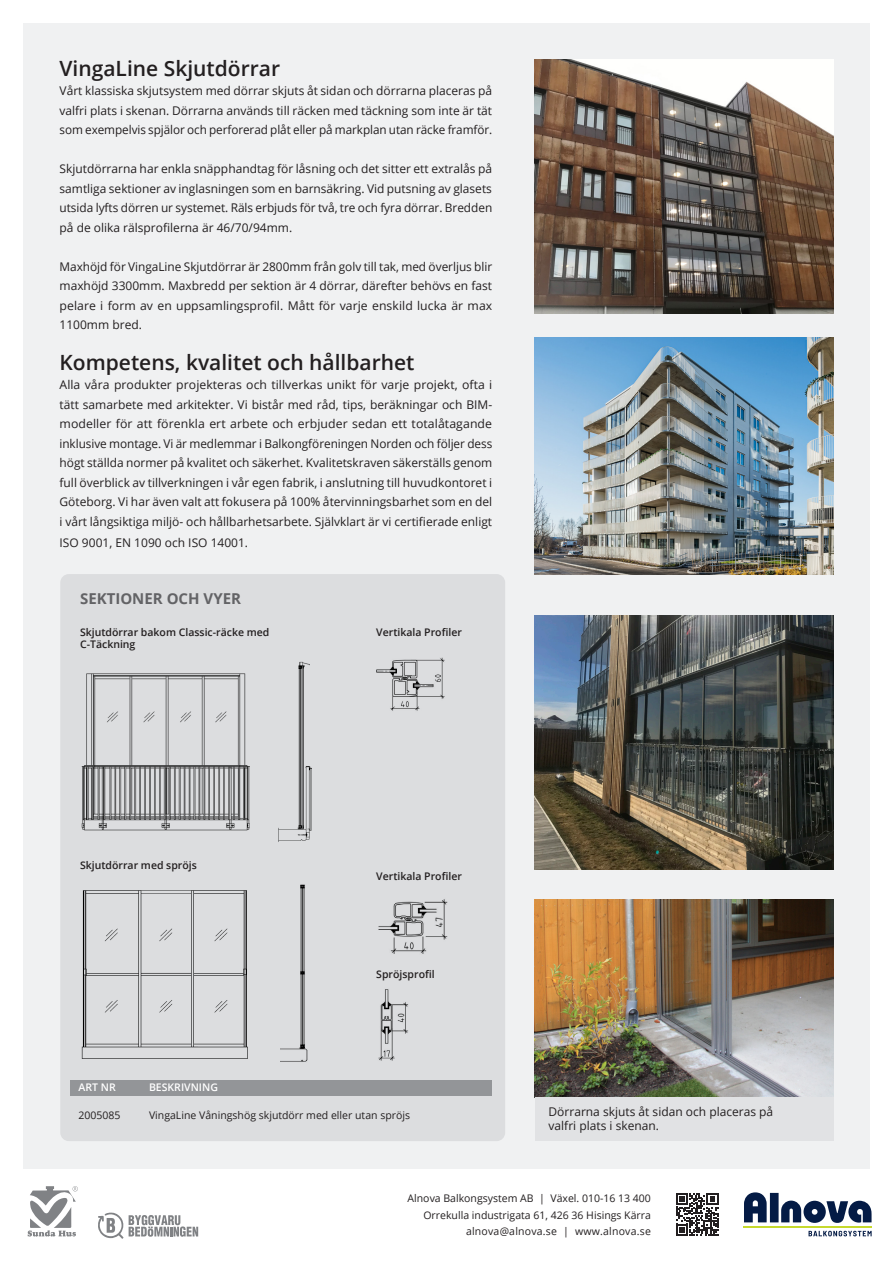
<style>
.page{position:relative;width:893px;height:1263px;background:#fff}
.page>*{position:absolute;margin:0;border:0;box-sizing:border-box;transform-origin:0 0}
.t1{font:600 21px "Open Sans";color:#231f20}
.t2{font:700 15px "Open Sans";color:#636366}
.Brödtext_Baksida{font:12px/19.5px "Open Sans";color:#231f20;text-align:justify}
.t3{font:10.5px "Open Sans";color:#231f20}
.t4{font:600 10.5px "Open Sans";color:#231f20}
.t5{font:10.5px "Open Sans";letter-spacing:.02em;color:#231f20}
.t6{font:600 10.5px "Open Sans";color:#fff}
</style>
<div class="page">
<div style="left:23px;top:24px;width:847px;height:1145px;background:#f0f1f2"></div>
<div style="left:60px;top:574px;width:445px;height:567px;background:#dcdddf;border-radius:9px"></div>
<div style="left:71px;top:1080px;width:421px;height:15px;background:#939598"></div>
<img style="left:535px;top:899px;width:298px;height:198px">
<div style="left:535px;top:1097px;width:298px;height:44px;background:#e1e2e4"></div>
<svg style="left:28px;top:1186px;width:50px;height:51px"></svg>
<img style="left:535px;top:60px;width:298px;height:254px">
<img style="left:535px;top:337px;width:298px;height:237px">
<img style="left:535px;top:615px;width:298px;height:255px">
<img style="left:81px;top:673px;width:169px;height:158px">
<img style="left:278px;top:661px;width:34px;height:181px">
<img style="left:280px;top:884px;width:28px;height:178px">
<img style="left:81px;top:890px;width:167px;height:169px">
<img style="left:376px;top:657px;width:69px;height:54px">
<img style="left:378px;top:899px;width:70px;height:55px">
<img style="left:378px;top:989px;width:31px;height:72px">
<svg style="left:98px;top:1212px;width:100px;height:27px"></svg>
<svg style="left:676px;top:1193px;width:42px;height:42px"></svg>
<svg style="left:808px;top:1231px;width:64px;height:5px"></svg>
<hr style="left:744px;top:1226px;width:128px;height:1px;background:#c6d92d">
<svg style="left:744px;top:1192px;width:127px;height:31px"></svg>
<p class="t1" style="left:60px;top:54px;width:222px">VingaLine Skjutdörrar</p>
<p class="Brödtext_Baksida" style="left:60px;top:81px;width:434px">Vårt klassiska skjutsystem med dörrar skjuts åt sidan och dörrarna placeras på valfri plats i skenan. Dörrarna används till räcken med täckning som inte är tät som exempelvis spjälor och perforerad plåt eller på markplan utan räcke framför.</p>
<p class="Brödtext_Baksida" style="left:60px;top:159px;width:434px">Skjutdörrarna har enkla snäpphandtag för låsning och det sitter ett extralås på samtliga sektioner av inglasningen som en barnsäkring. Vid putsning av glasets utsida lyfts dörren ur systemet. Räls erbjuds för två, tre och fyra dörrar. Bredden på de olika rälsprofilerna är 46/70/94mm.</p>
<p class="Brödtext_Baksida" style="left:60px;top:256px;width:434px">Maxhöjd för VingaLine Skjutdörrar är 2800mm från golv till tak, med överljus blir</p>
<p class="Brödtext_Baksida" style="left:60px;top:276px;width:434px">maxhöjd 3300mm. Maxbredd per sektion är 4 dörrar, därefter behövs en fast pelare i form av en uppsamlingsprofil. Mått för varje enskild lucka är max 1100mm bred.</p>
<p class="t1" style="left:60px;top:348px;width:356px">Kompetens, kvalitet och hållbarhet</p>
<p class="Brödtext_Baksida" style="left:60px;top:375px;width:434px">Alla våra produkter projekteras och tillverkas unikt för varje projekt, ofta i tätt samarbete med arkitekter. Vi bistår med råd, tips, beräkningar och BIM&shy;modeller för att förenkla ert arbete och erbjuder sedan ett totalåtagande inklusive montage. Vi är medlemmar i Balkongföreningen Norden och följer dess högt ställda normer på kvalitet och säkerhet. Kvalitetskraven säkerställs genom full överblick av tillverkningen i vår egen fabrik, i anslutning till huvudkontoret i Göteborg. Vi har även valt att fokusera på 100% återvinningsbarhet som en del i vårt långsiktiga miljö- och hållbarhetsarbete. Självklart är vi certifierade enligt</p>
<p class="Brödtext_Baksida" style="left:60px;top:532px;width:190px">ISO 9001, EN 1090 och ISO 14001.</p>
<p class="t2" style="left:80px;top:588px;width:162px">SEKTIONER OCH VYER</p>
<p class="t4" style="left:80px;top:624px;width:191px">Skjutdörrar bakom Classic-räcke med</p>
<p class="t4" style="left:80px;top:637px;width:57px">C-Täckning</p>
<p class="t4" style="left:80px;top:858px;width:118px">Skjutdörrar med spröjs</p>
<p class="t4" style="left:376px;top:624px;width:87px">Vertikala Profiler</p>
<p class="t4" style="left:376px;top:869px;width:87px">Vertikala Profiler</p>
<p class="t4" style="left:376px;top:967px;width:60px">Spröjsprofil</p>
<p class="t6" style="left:79px;top:1080px;width:39px">ART NR</p>
<p class="t6" style="left:149px;top:1080px;width:70px">BESKRIVNING</p>
<p class="t3" style="left:79px;top:1108px;width:44px">2005085</p>
<p class="t3" style="left:149px;top:1108px;width:263px">VingaLine Våningshög skjutdörr med eller utan spröjs</p>
<p class="Brödtext_Baksida" style="left:549px;top:1101px;width:226px">Dörrarna skjuts åt sidan och placeras på</p>
<p class="Brödtext_Baksida" style="left:549px;top:1116px;width:112px">valfri plats i skenan.</p>
<p class="t3" style="left:408px;top:1190px;width:245px">Alnova Balkongsystem AB | Växel. 010-16 13 400</p>
<p class="t3" style="left:423px;top:1207px;width:229px">Orrekulla industrigata 61, 426 36 Hisings Kärra</p>
<p class="t5" style="left:466px;top:1224px;width:186px">alnova@alnova.se | www.alnova.se</p>
</div>
